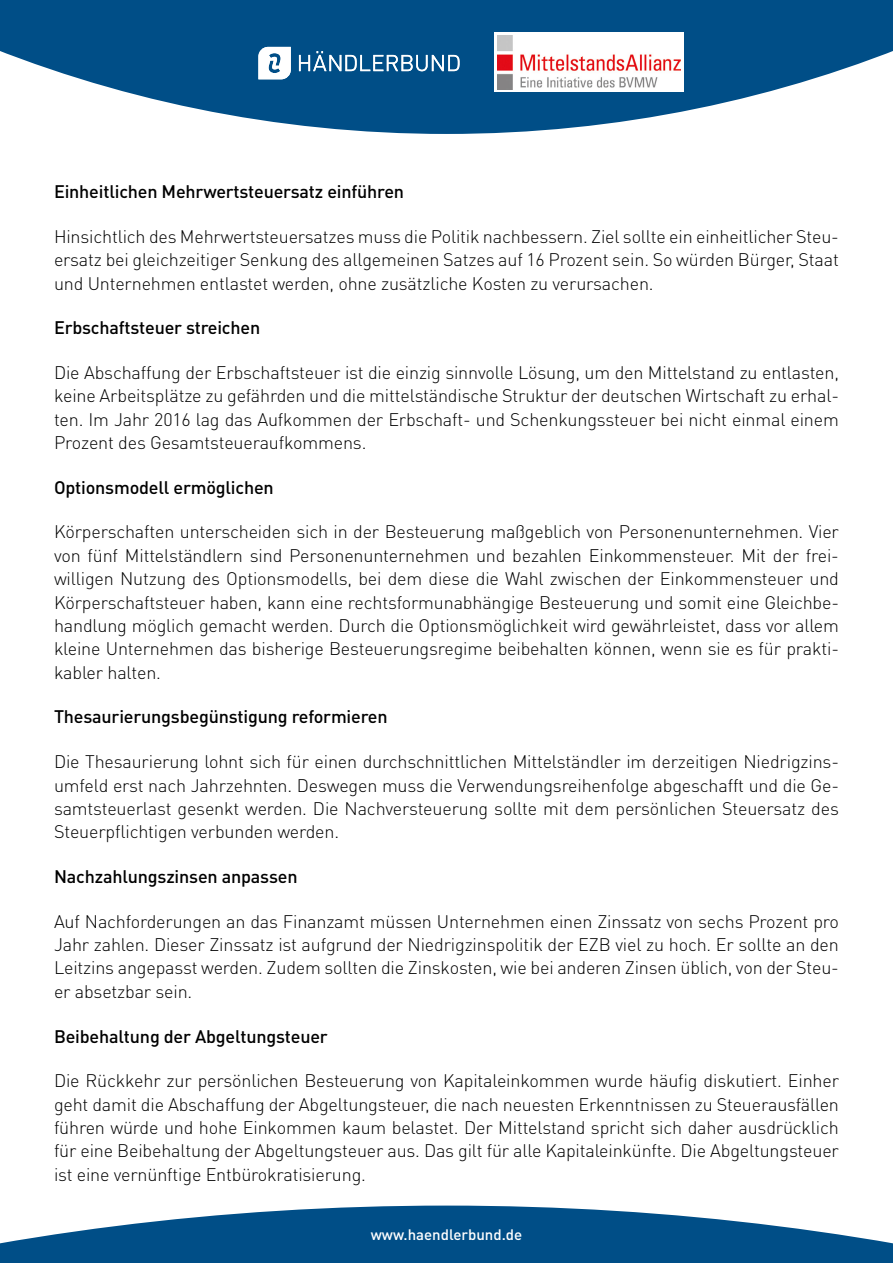
<style>
.page{position:relative;width:893px;height:1263px;background:#fff}
.page>*{position:absolute;margin:0;border:0;box-sizing:border-box;transform-origin:0 0}
.t1{font:300 18px/23.4px "DIN Pro";letter-spacing:-.01em;color:#000;text-align:justify}
.t2{font:500 18px "DIN Pro";letter-spacing:-.01em;color:#000}
.t3{font:500 15px "DIN Pro";color:#fff}
</style>
<div class="page">
<svg style="left:0;top:0;width:893px;height:134px;fill:#004e87"></svg>
<div style="left:494px;top:32px;width:190px;height:60px;background:#fff"></div>
<svg style="left:0;top:1205px;width:893px;height:58px;fill:#004e87"></svg>
<svg style="left:299px;top:51px;width:161px;height:20px"></svg>
<svg style="left:258px;top:47px;width:33px;height:32px"></svg>
<img style="left:497px;top:36px;width:183px;height:53px">
<p class="t2" style="left:54px;top:179px;width:352px">Einheitlichen Mehrwertsteuersatz einführen</p>
<p class="t1" style="left:54px;top:224px;width:786px">Hinsichtlich des Mehrwertsteuersatzes muss die Politik nachbessern. Ziel sollte ein einheitlicher Steu&shy;ersatz bei gleichzeitiger Senkung des allgemeinen Satzes auf 16 Prozent sein. So würden Bürger, Staat und Unternehmen entlastet werden, ohne zusätzliche Kosten zu verursachen.</p>
<p class="t2" style="left:54px;top:315px;width:208px">Erbschaftsteuer streichen</p>
<p class="t1" style="left:54px;top:360px;width:787px">Die Abschaffung der Erbschaftsteuer ist die einzig sinnvolle Lösung, um den Mittelstand zu entlasten, keine Arbeitsplätze zu gefährden und die mittelständische Struktur der deutschen Wirtschaft zu erhal&shy;ten. Im Jahr 2016 lag das Aufkommen der Erbschaft- und Schenkungssteuer bei nicht einmal einem Prozent des Gesamtsteueraufkommens.</p>
<p class="t2" style="left:54px;top:475px;width:221px">Optionsmodell ermöglichen</p>
<p class="t1" style="left:54px;top:519px;width:786px">Körperschaften unterscheiden sich in der Besteuerung maßgeblich von Personenunternehmen. Vier von fünf Mittelständlern sind Personenunternehmen und bezahlen Einkommensteuer. Mit der frei&shy;willigen Nutzung des Optionsmodells, bei dem diese die Wahl zwischen der Einkommensteuer und Körperschaftsteuer haben, kann eine rechtsformunabhängige Besteuerung und somit eine Gleichbe&shy;handlung möglich gemacht werden. Durch die Optionsmöglichkeit wird gewährleistet, dass vor allem kleine Unternehmen das bisherige Besteuerungsregime beibehalten können, wenn sie es für prakti&shy;kabler halten.</p>
<p class="t2" style="left:54px;top:705px;width:335px">Thesaurierungsbegünstigung reformieren</p>
<p class="t1" style="left:54px;top:749px;width:786px">Die Thesaurierung lohnt sich für einen durchschnittlichen Mittelständler im derzeitigen Niedrigzins&shy;umfeld erst nach Jahrzehnten. Deswegen muss die Verwendungsreihenfolge abgeschafft und die Ge&shy;samtsteuerlast gesenkt werden. Die Nachversteuerung sollte mit dem persönlichen Steuersatz des Steuerpflichtigen verbunden werden.</p>
<p class="t2" style="left:54px;top:864px;width:245px">Nachzahlungszinsen anpassen</p>
<p class="t1" style="left:54px;top:909px;width:786px">Auf Nachforderungen an das Finanzamt müssen Unternehmen einen Zinssatz von sechs Prozent pro Jahr zahlen. Dieser Zinssatz ist aufgrund der Niedrigzinspolitik der EZB viel zu hoch. Er sollte an den Leitzins angepasst werden. Zudem sollten die Zinskosten, wie bei anderen Zinsen üblich, von der Steu&shy;er absetzbar sein.</p>
<p class="t2" style="left:54px;top:1024px;width:275px">Beibehaltung der Abgeltungsteuer</p>
<p class="t1" style="left:54px;top:1068px;width:786px">Die Rückkehr zur persönlichen Besteuerung von Kapitaleinkommen wurde häufig diskutiert. Einher geht damit die Abschaffung der Abgeltungsteuer, die nach neuesten Erkenntnissen zu Steuerausfällen führen würde und hohe Einkommen kaum belastet. Der Mittelstand spricht sich daher ausdrücklich für eine Beibehaltung der Abgeltungsteuer aus. Das gilt für alle Kapitaleinkünfte. Die Abgeltungsteuer ist eine vernünftige Entbürokratisierung.</p>
<p class="t3" style="left:371px;top:1225px;width:153px">www.haendlerbund.de</p>
</div>
